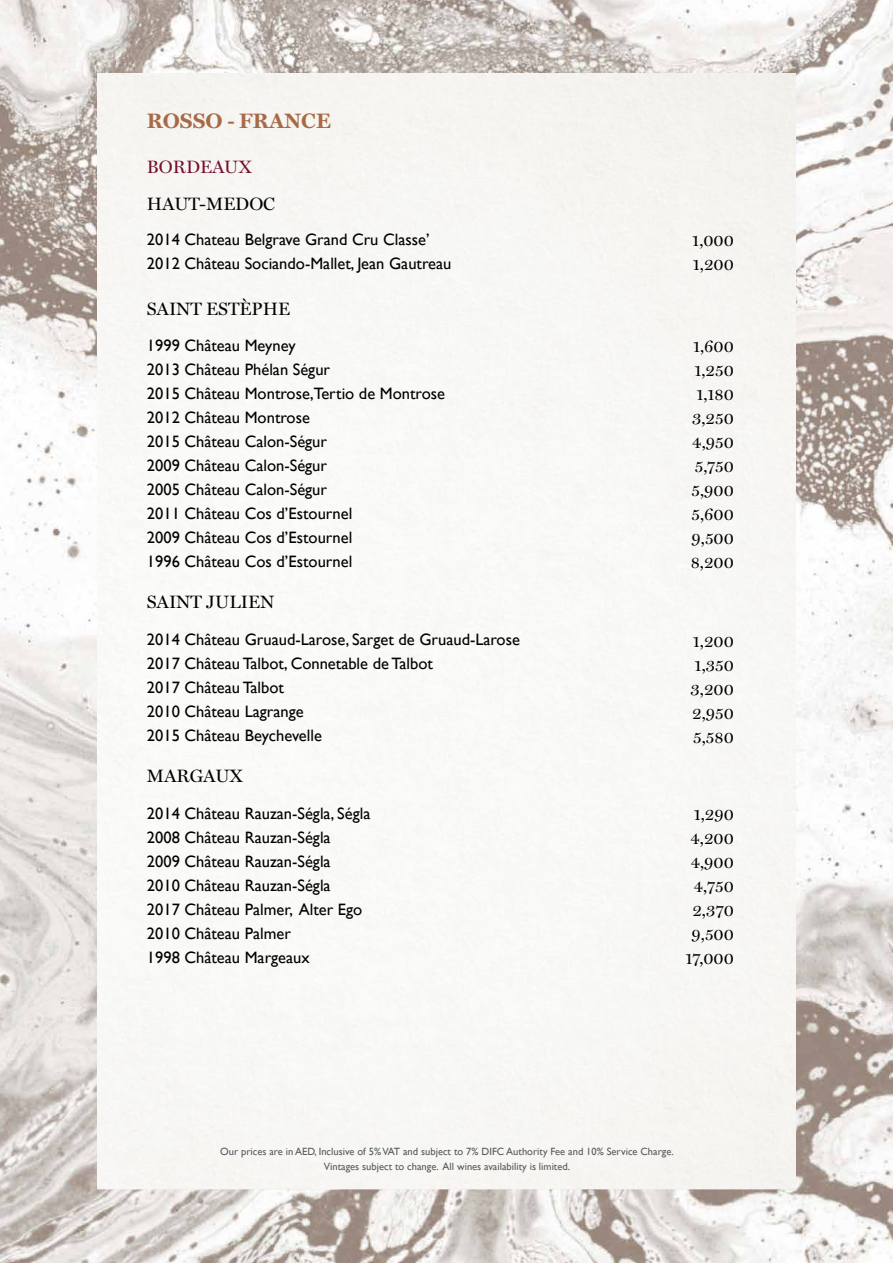
<style>
.page{position:relative;width:893px;height:1263px;background:#fff}
.page>*{position:absolute;margin:0;border:0;box-sizing:border-box;transform-origin:0 0}
.t1{font:700 21px "Miller Text";color:#a86946}
.t2{font:18px "Miller Display Roman";color:#000}
.t3{font:18px "Miller Display Roman";color:#740e2e}
.t4{font:16.5px/24px "Gill Sans";color:#000101}
.t5{font:16.5px/24px "Miller Display Roman";color:#000;text-align:center}
.t6{font:10.5px/15px "Gill Sans";color:#58595b;text-align:center}
</style>
<div class="page">
<img style="left:0;top:0;width:893px;height:1263px">
<div style="left:97px;top:74px;width:699px;height:1115px;background:#f8f8f6"></div>
<p class="t1" style="left:147px;top:108px;width:185px">ROSSO - FRANCE</p>
<p class="t3" style="left:147px;top:156px;width:107px">BORDEAUX</p>
<p class="t2" style="left:147px;top:193px;width:130px">HAUT-MEDOC</p>
<p class="t4" style="left:147px;top:227px;width:306px">2014 Chateau Belgrave Grand Cru Classe’<br>2012 Château Sociando-Mallet, Jean Gautreau</p>
<p class="t5" style="left:692px;top:228px;width:43px;text-align:left">1,000<br>1,200</p>
<p class="t2" style="left:147px;top:298px;width:145px">SAINT ESTÈPHE</p>
<p class="t4" style="left:147px;top:333px;width:300px">1999 Château Meyney<br>2013 Château Phélan Ségur<br>2015 Château Montrose,Tertio de Montrose<br>2012 Château Montrose<br>2015 Château Calon-Ségur<br>2009 Château Calon-Ségur<br>2005 Château Calon-Ségur<br>2011 Château Cos d’Estournel<br>2009 Château Cos d’Estournel<br>1996 Château Cos d’Estournel</p>
<p class="t5" style="left:691px;top:334px;width:45px">1,600<br>1,250<br>1,180<br>3,250<br>4,950<br>5,750<br>5,900<br>5,600<br>9,500<br>8,200</p>
<p class="t2" style="left:147px;top:591px;width:129px">SAINT JULIEN</p>
<p class="t4" style="left:147px;top:627px;width:375px">2014 Château Gruaud-Larose, Sarget de Gruaud-Larose 2017 Château Talbot, Connetable de Talbot<br>2017 Château Talbot<br>2010 Château Lagrange<br>2015 Château Beychevelle</p>
<p class="t5" style="left:691px;top:629px;width:45px;text-align:justify">1,200<br>1,350<br>3,200<br>2,950<br>5,580</p>
<p class="t2" style="left:147px;top:765px;width:98px">MARGAUX</p>
<p class="t4" style="left:147px;top:801px;width:225px">2014 Château Rauzan-Ségla, Ségla<br>2008 Château Rauzan-Ségla<br>2009 Château Rauzan-Ségla<br>2010 Château Rauzan-Ségla<br>2017 Château Palmer, Alter Ego<br>2010 Château Palmer<br>1998 Château Margeaux</p>
<p class="t5" style="left:685px;top:802px;width:50px">1,290<br>4,200<br>4,900<br>4,750<br>2,370<br>9,500<br>17,000</p>
<p class="t6" style="left:220px;top:1144px;width:455px">Our prices are in AED, Inclusive of 5% VAT and subject to 7% DIFC Authority Fee and 10% Service Charge.<br>Vintages subject to change. All wines availability is limited.</p>
</div>
